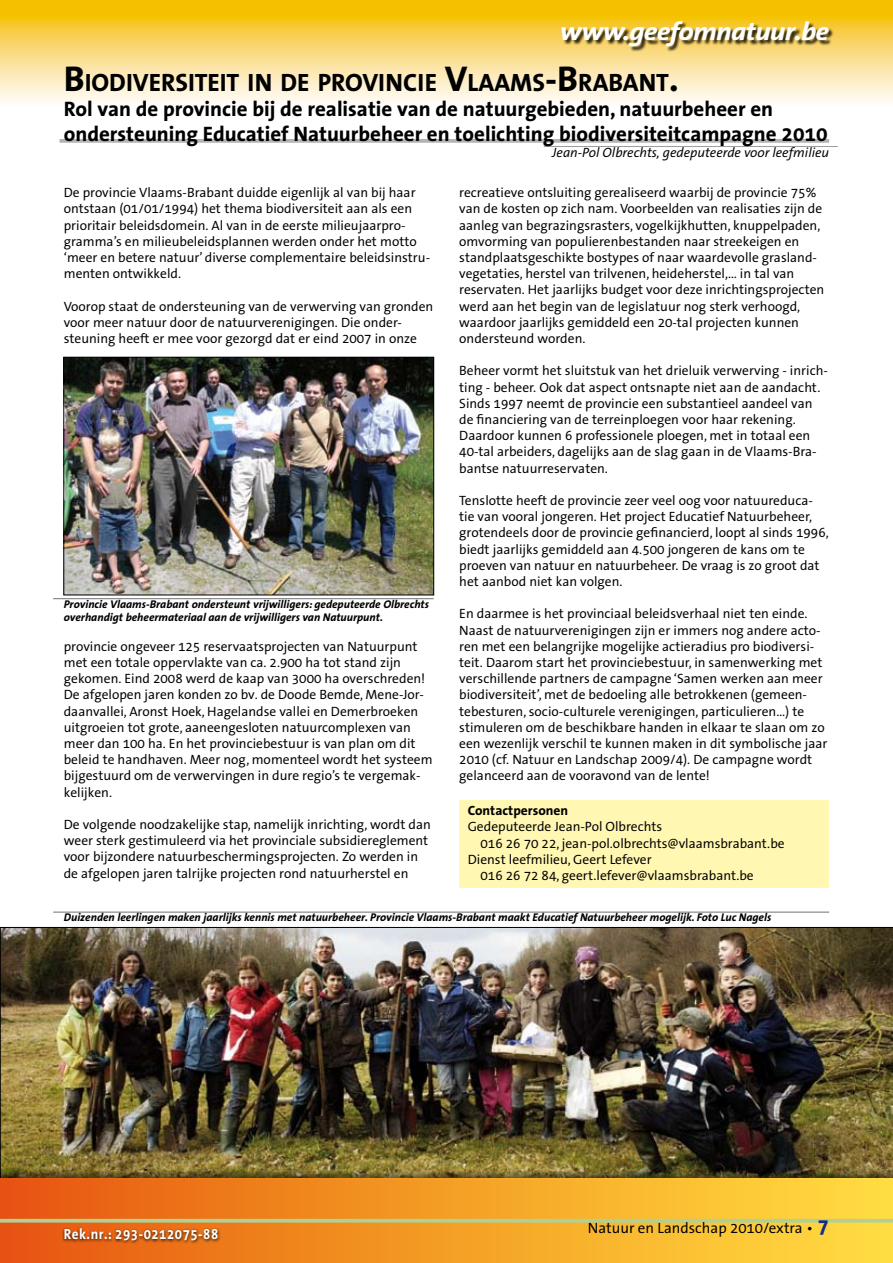
<style>
.page{position:relative;width:893px;height:1263px;background:#fff}
.page>*{position:absolute;margin:0;border:0;box-sizing:border-box;transform-origin:0 0}
.t1{font:italic 700 25.5px "The Sans Office";letter-spacing:-.025em;color:#fff;scale:1.1 1}
.t2{font:700 25.2px "The Sans Office";color:#000}
.t3{font:700 21px/25.2px "The Sans Office";color:#000}
.t4{font:15px "The Sans Office";color:#000}
.t5{font:700 14.7px "The Sans Office";letter-spacing:.04em;color:#fff;scale:.9 1}
.t6{font:13.5px/16.2px "The Sans Office";color:#000}
.t7{font:italic 13.5px "The Sans Office";color:#000}
.t8{font:700 13.5px "The Sans Office";color:#000}
.t9{font:italic 700 11.25px/13.5px "The Sans Office";color:#000}
.s1{font-size:36px}
.s2{font-weight:700;font-size:21px;color:#172983}
</style>
<div class="page">
<svg style="left:0;top:0;width:893px;height:102px"></svg>
<img style="left:0;top:927px;width:893px;height:241px">
<div style="left:0;top:1168px;width:893px;height:95px;background:#000;opacity:.5"></div>
<div style="left:0;top:1179px;width:893px;height:84px;background:linear-gradient(to right,#e7560e,#ffe13f)"></div>
<div style="left:62px;top:1227px;width:181px;height:36px;background:#000;opacity:.8"></div>
<hr style="left:0;top:1219px;width:893px;height:3px;background:#b1d096">
<svg style="left:60px;top:139px;width:769px;height:4px;fill:#b1b3b4"></svg>
<hr style="left:544px;top:146px;width:294px;height:1px;background:#9c9d9f">
<img style="left:65px;top:359px;width:367px;height:234px">
<div style="left:63px;top:357px;width:371px;height:238px;border:1px solid #000"></div>
<hr style="left:53px;top:912px;width:776px;height:1px;background:#707173">
<hr style="left:53px;top:598px;width:381px;height:1px;background:#707173">
<div style="left:459px;top:800px;width:370px;height:88px;background:#fff7b2"></div>
<div style="left:562px;top:22px;width:331px;height:39px;background:#000;opacity:.8"></div>
<h1 class="t1" style="left:560px;top:18px;width:246px">www.geefomnatuur.be</h1>
<h2 class="t2" style="left:64px;top:69px;width:616px"><span class="s1">B</span>IODIVERSITEIT IN DE PROVINCIE <span class="s1">V</span>LAAMS<span class="s1">-B</span>RABANT<span class="s1">.</span></h2>
<h3 class="t3" style="left:64px;top:97px;width:765px">Rol van de provincie bij de realisatie van de natuurgebieden, natuurbeheer en ondersteuning Educatief Natuurbeheer en toelichting biodiversiteitcampagne 2010</h3>
<p class="t7" style="left:552px;top:146px;width:278px">Jean-Pol Olbrechts, gedeputeerde voor leefmilieu</p>
<p class="t6" style="left:64px;top:185px;width:368px">De provincie Vlaams-Brabant duidde eigenlijk al van bij haar ontstaan (01/01/1994) het thema biodiversiteit aan als een prioritair beleidsdomein. Al van in de eerste milieujaarpro&shy;gramma’s en milieubeleidsplannen werden onder het motto ‘meer en betere natuur’ diverse complementaire beleidsinstru&shy;menten ontwikkeld.</p>
<p class="t6" style="left:64px;top:298px;width:371px">Voorop staat de ondersteuning van de verwerving van gronden voor meer natuur door de natuurverenigingen. Die onder&shy;steuning heeft er mee voor gezorgd dat er eind 2007 in onze</p>
<p class="t9" style="left:64px;top:597px;width:367px">Provincie Vlaams-Brabant ondersteunt vrijwilligers: gedeputeerde Olbrechts overhandigt beheermateriaal aan de vrijwilligers van Natuurpunt.</p>
<p class="t6" style="left:64px;top:639px;width:370px">provincie ongeveer 125 reservaatsprojecten van Natuurpunt met een totale oppervlakte van ca. 2.900 ha tot stand zijn gekomen. Eind 2008 werd de kaap van 3000 ha overschreden!<br>De afgelopen jaren konden zo bv. de Doode Bemde, Mene-Jor&shy;daanvallei, Aronst Hoek, Hagelandse vallei en Demerbroeken uitgroeien tot grote, aaneengesloten natuurcomplexen van meer dan 100 ha. En het provinciebestuur is van plan om dit beleid te handhaven. Meer nog, momenteel wordt het systeem bijgestuurd om de verwervingen in dure regio’s te vergemak&shy;kelijken.</p>
<p class="t6" style="left:64px;top:817px;width:369px">De volgende noodzakelijke stap, namelijk inrichting, wordt dan weer sterk gestimuleerd via het provinciale subsidiereglement voor bijzondere natuurbeschermingsprojecten. Zo werden in de afgelopen jaren talrijke projecten rond natuurherstel en</p>
<p class="t6" style="left:459px;top:185px;width:367px">recreatieve ontsluiting gerealiseerd waarbij de provincie 75% van de kosten op zich nam. Voorbeelden van realisaties zijn de aanleg van begrazingsrasters, vogelkijkhutten, knuppelpaden, omvorming van populierenbestanden naar streekeigen en standplaatsgeschikte bostypes of naar waardevolle grasland&shy;vegetaties, herstel van trilvenen, heideherstel,… in tal van reservaten. Het jaarlijks budget voor deze inrichtingsprojecten werd aan het begin van de legislatuur nog sterk verhoogd, waardoor jaarlijks gemiddeld een 20-tal projecten kunnen ondersteund worden.</p>
<p class="t6" style="left:459px;top:363px;width:370px">Beheer vormt het sluitstuk van het drieluik verwerving - inrich&shy;ting - beheer. Ook dat aspect ontsnapte niet aan de aandacht.<br>Sinds 1997 neemt de provincie een substantieel aandeel van de financiering van de terreinploegen voor haar rekening.<br>Daardoor kunnen 6 professionele ploegen, met in totaal een 40-tal arbeiders, dagelijks aan de slag gaan in de Vlaams-Bra&shy;bantse natuurreservaten.</p>
<p class="t6" style="left:459px;top:493px;width:371px">Tenslotte heeft de provincie zeer veel oog voor natuureduca&shy;tie van vooral jongeren. Het project Educatief Natuurbeheer, grotendeels door de provincie gefinancierd, loopt al sinds 1996, biedt jaarlijks gemiddeld aan 4.500 jongeren de kans om te proeven van natuur en natuurbeheer. De vraag is zo groot dat het aanbod niet kan volgen.</p>
<p class="t6" style="left:459px;top:606px;width:370px">En daarmee is het provinciaal beleidsverhaal niet ten einde.<br>Naast de natuurverenigingen zijn er immers nog andere acto&shy;ren met een belangrijke mogelijke actieradius pro biodiversi&shy;teit. Daarom start het provinciebestuur, in samenwerking met verschillende partners de campagne ‘Samen werken aan meer biodiversiteit’, met de bedoeling alle betrokkenen (gemeen&shy;tebesturen, socio-culturele verenigingen, particulieren…) te stimuleren om de beschikbare handen in elkaar te slaan om zo een wezenlijk verschil te kunnen maken in dit symbolische jaar 2010 (cf. Natuur en Landschap 2009/4). De campagne wordt gelanceerd aan de vooravond van de lente!</p>
<p class="t8" style="left:468px;top:803px;width:102px">Contactpersonen</p>
<p class="t6" style="left:468px;top:819px;width:196px">Gedeputeerde Jean-Pol Olbrechts</p>
<p class="t6" style="left:480px;top:835px;width:306px">016 26 70 22, jean-pol.olbrechts@vlaamsbrabant.be</p>
<p class="t6" style="left:468px;top:852px;width:185px">Dienst leefmilieu, Geert Lefever</p>
<p class="t6" style="left:480px;top:868px;width:275px">016 26 72 84, geert.lefever@vlaamsbrabant.be</p>
<p class="t9" style="left:64px;top:911px;width:709px">Duizenden leerlingen maken jaarlijks kennis met natuurbeheer. Provincie Vlaams-Brabant maakt Educatief Natuurbeheer mogelijk. Foto Luc Nagels</p>
<p class="t5" style="left:64px;top:1226px;width:173px">Rek.nr.: 293-0212075-88</p>
<p class="t4" style="left:588px;top:1220px;width:243px">Natuur en Landschap 2010/extra • <span class="s2">7</span></p>
</div>
